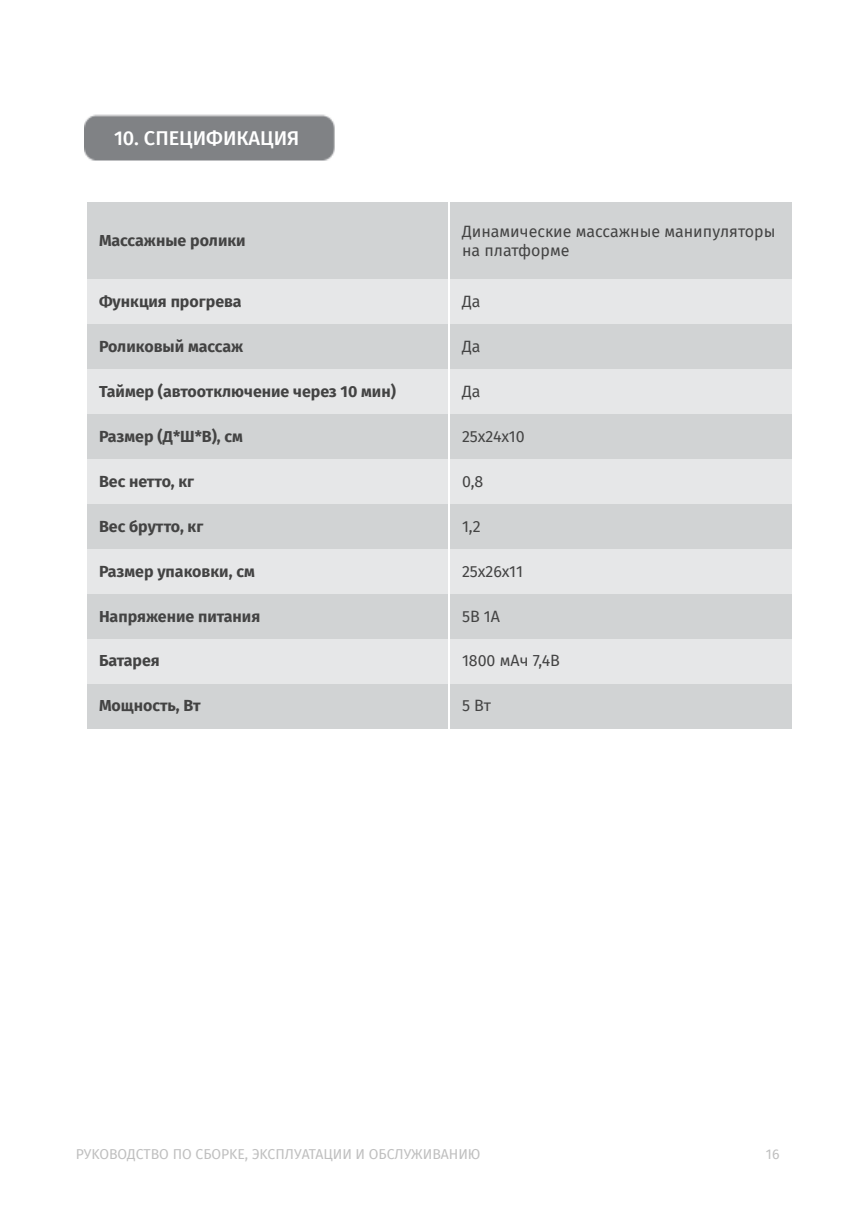
<style>
.page{position:relative;width:862px;height:1214px;background:#fff}
.page>*{position:absolute;margin:0;border:0;box-sizing:border-box;transform-origin:0 0}
.t1{font:500 20px "Fira Sans";color:#fff}
.t2{font:700 16px "Fira Sans";color:#434343}
.t3{font:16px/19.2px "Fira Sans";color:#434343}
.t4{font:14px "Fira Sans";color:#bfbfbf}
</style>
<div class="page">
<img style="left:84px;top:114px;width:251px;height:47px">
<div style="left:87px;top:202px;width:361px;height:77px;background:#d1d3d4"></div>
<div style="left:448px;top:202px;width:344px;height:77px;background:#d1d3d4"></div>
<div style="left:87px;top:279px;width:361px;height:45px;background:#e6e7e8"></div>
<div style="left:448px;top:279px;width:344px;height:45px;background:#e6e7e8"></div>
<div style="left:87px;top:324px;width:361px;height:45px;background:#d1d3d4"></div>
<div style="left:448px;top:324px;width:344px;height:45px;background:#d1d3d4"></div>
<div style="left:87px;top:369px;width:361px;height:45px;background:#e6e7e8"></div>
<div style="left:448px;top:369px;width:344px;height:45px;background:#e6e7e8"></div>
<div style="left:87px;top:414px;width:361px;height:45px;background:#d1d3d4"></div>
<div style="left:448px;top:414px;width:344px;height:45px;background:#d1d3d4"></div>
<div style="left:87px;top:459px;width:361px;height:45px;background:#e6e7e8"></div>
<div style="left:448px;top:459px;width:344px;height:45px;background:#e6e7e8"></div>
<div style="left:87px;top:504px;width:361px;height:45px;background:#d1d3d4"></div>
<div style="left:448px;top:504px;width:344px;height:45px;background:#d1d3d4"></div>
<div style="left:87px;top:549px;width:361px;height:45px;background:#e6e7e8"></div>
<div style="left:448px;top:549px;width:344px;height:45px;background:#e6e7e8"></div>
<div style="left:87px;top:594px;width:361px;height:45px;background:#d1d3d4"></div>
<div style="left:448px;top:594px;width:344px;height:45px;background:#d1d3d4"></div>
<div style="left:87px;top:639px;width:361px;height:45px;background:#e6e7e8"></div>
<div style="left:448px;top:639px;width:344px;height:45px;background:#e6e7e8"></div>
<div style="left:87px;top:684px;width:361px;height:45px;background:#d1d3d4"></div>
<div style="left:448px;top:684px;width:344px;height:45px;background:#d1d3d4"></div>
<hr style="left:448px;top:178px;width:2px;height:552px;background:#fff">
<p class="t1" style="left:114px;top:126px;width:187px">10. СПЕЦИФИКАЦИЯ</p>
<p class="t2" style="left:99px;top:231px;width:148px">Массажные ролики</p>
<p class="t3" style="left:462px;top:222px;width:315px">Динамические массажные манипуляторы на платформе</p>
<p class="t2" style="left:99px;top:292px;width:144px">Функция прогрева</p>
<p class="t3" style="left:462px;top:292px;width:20px">Да</p>
<p class="t2" style="left:99px;top:337px;width:146px">Роликовый массаж</p>
<p class="t3" style="left:462px;top:337px;width:20px">Да</p>
<p class="t2" style="left:99px;top:382px;width:298px">Таймер (автоотключение через 10 мин)</p>
<p class="t3" style="left:462px;top:382px;width:20px">Да</p>
<p class="t2" style="left:99px;top:427px;width:145px">Размер (Д*Ш*В), см</p>
<p class="t3" style="left:462px;top:427px;width:64px">25х24х10</p>
<p class="t2" style="left:99px;top:472px;width:97px">Вес нетто, кг</p>
<p class="t3" style="left:462px;top:472px;width:23px">0,8</p>
<p class="t2" style="left:99px;top:517px;width:106px">Вес брутто, кг</p>
<p class="t3" style="left:462px;top:517px;width:20px">1,2</p>
<p class="t2" style="left:99px;top:562px;width:157px">Размер упаковки, см</p>
<p class="t3" style="left:462px;top:562px;width:62px">25х26х11</p>
<p class="t2" style="left:99px;top:607px;width:163px">Напряжение питания</p>
<p class="t3" style="left:462px;top:607px;width:40px">5В 1А</p>
<p class="t2" style="left:99px;top:651px;width:62px">Батарея</p>
<p class="t3" style="left:462px;top:651px;width:99px">1800 мАч 7,4В</p>
<p class="t2" style="left:99px;top:696px;width:103px">Мощность, Вт</p>
<p class="t3" style="left:462px;top:696px;width:30px">5 Вт</p>
<p class="t4" style="left:76px;top:1145px;width:406px">PУKOBOДCTBO ПO CБOPKE, ЭKCПЛУATAЦИИ И OБCЛУЖИBAHИЮ</p>
<p class="t4" style="left:766px;top:1145px;width:15px">16</p>
</div>
